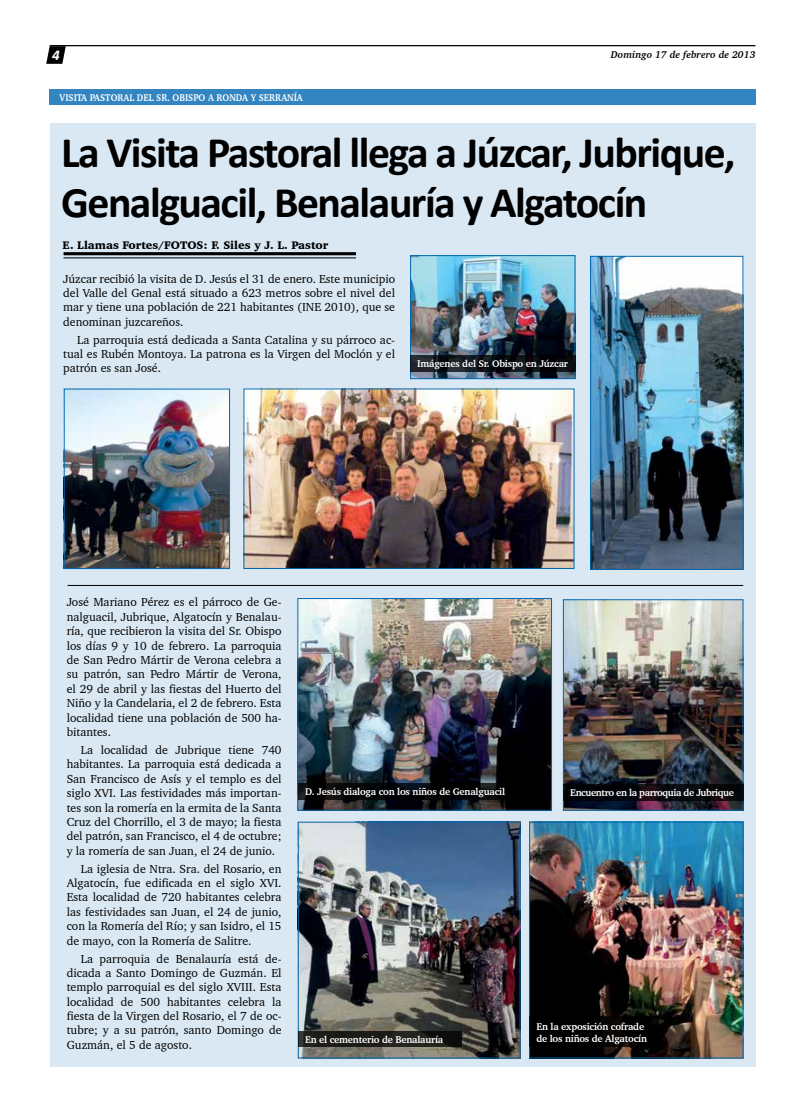
<style>
.page{position:relative;width:791px;height:1117px;background:#fff}
.page>*{position:absolute;margin:0;border:0;box-sizing:border-box;transform-origin:0 0}
.t1{font:700 43.75px/50px "Calibri";letter-spacing:-.035em;color:#000}
.t2{font:italic 700 15px "Calibri";color:#fff}
.t3{font:11.88px/14.4px "Charter BT";color:#000;text-align:justify}
.t4{font:900 11.25px "Charter BT";color:#000}
.t5{font:700 10px/12px "Charter BT";letter-spacing:-.02em;color:#fff}
.t6{font:700 10px "Charter BT";color:#fff;scale:.9 1}
.t7{font:700 10px "Charter BT";letter-spacing:-.04em;color:#fff}
.t8{font:italic 700 10px "Charter BT";color:#000}
</style>
<div class="page">
<svg style="left:46px;top:46px;width:20px;height:18px"></svg>
<hr style="left:50px;top:45px;width:705px;height:1px;background:#000">
<div style="left:50px;top:123px;width:705px;height:943px;background:#d9e8f3"></div>
<div style="left:49px;top:89px;width:706px;height:16px;background:#3385c1"></div>
<img style="left:412px;top:257px;width:161px;height:120px">
<div style="left:410px;top:255px;width:165px;height:124px;border:1px solid #0067b1"></div>
<hr style="left:63px;top:252px;width:293px;height:3px;background:#000">
<hr style="left:63px;top:257px;width:293px;height:1px;background:#000">
<img style="left:66px;top:390px;width:162px;height:176px">
<div style="left:64px;top:388px;width:166px;height:180px;border:1px solid #0067b1"></div>
<img style="left:592px;top:258px;width:148px;height:309px">
<div style="left:590px;top:256px;width:152px;height:313px;border:1px solid #0067b1"></div>
<img style="left:245px;top:390px;width:327px;height:176px">
<hr style="left:68px;top:585px;width:674px;height:1px;background:#000">
<img style="left:299px;top:600px;width:250px;height:208px">
<div style="left:297px;top:598px;width:254px;height:212px;border:1px solid #0067b1"></div>
<img style="left:564px;top:601px;width:176px;height:207px">
<div style="left:562px;top:599px;width:180px;height:211px;border:1px solid #0067b1"></div>
<img style="left:300px;top:823px;width:218px;height:233px">
<div style="left:298px;top:821px;width:222px;height:237px;border:1px solid #0067b1"></div>
<img style="left:531px;top:823px;width:209px;height:233px">
<div style="left:529px;top:821px;width:213px;height:237px;border:1px solid #0067b1"></div>
<svg style="left:298px;top:783px;width:220px;height:16px;background:#050607"></svg>
<svg style="left:562px;top:784px;width:180px;height:16px;background:#08070c"></svg>
<svg style="left:298px;top:1031px;width:163px;height:15px;background:#1c1c19"></svg>
<div style="left:529px;top:1016px;width:129px;height:30px;background:#000"></div>
<svg style="left:410px;top:355px;width:165px;height:16px;background:#0f1318"></svg>
<p class="t2" style="left:52px;top:45px;width:9px">4</p>
<p class="t8" style="left:610px;top:48px;width:146px">Domingo 17 de febrero de 2013</p>
<p class="t6" style="left:60px;top:91px;width:271px">VISITA PASTORAL DEL SR. OBISPO A RONDA Y SERRANÍA</p>
<h1 class="t1" style="left:61px;top:128px;width:675px">La Visita Pastoral llega a Júzcar, Jubrique,<br>Genalguacil, Benalauría y Algatocín</h1>
<p class="t4" style="left:63px;top:238px;width:267px">E. Llamas Fortes/FOTOS: F. Siles y J. L. Pastor</p>
<p class="t3" style="left:63px;top:271px;width:333px">Júzcar recibió la visita de D. Jesús el 31 de enero. Este municipio del Valle del Genal está situado a 623 metros sobre el nivel del mar y tiene una población de 221 habitantes (INE 2010), que se denominan juzcareños.</p>
<p class="t3" style="left:63px;top:332px;width:333px;text-indent:14px">La parroquia está dedicada a Santa Catalina y su párroco ac&shy;tual es Rubén Montoya. La patrona es la Virgen del Moclón y el patrón es san José.</p>
<p class="t5" style="left:417px;top:357px;width:152px">Imágenes del Sr. Obispo en Júzcar</p>
<p class="t3" style="left:67px;top:595px;width:216px">José Mariano Pérez es el párroco de Ge&shy;nalguacil, Jubrique, Algatocín y Benalau&shy;ría, que recibieron la visita del Sr. Obispo los días 9 y 10 de febrero. La parroquia de San Pedro Mártir de Verona celebra a su patrón, san Pedro Mártir de Verona, el 29 de abril y las fiestas del Huerto del Niño y la Candelaria, el 2 de febrero. Esta localidad tiene una población de 500 ha&shy;bitantes.</p>
<p class="t3" style="left:67px;top:742px;width:216px;text-indent:14px">La localidad de Jubrique tiene 740 habitantes. La parroquia está dedicada a San Francisco de Asís y el templo es del siglo XVI. Las festividades más importan&shy;tes son la romería en la ermita de la Santa Cruz del Chorrillo, el 3 de mayo; la fiesta del patrón, san Francisco, el 4 de octubre; y la romería de san Juan, el 24 de junio.</p>
<p class="t3" style="left:67px;top:860px;width:216px;text-indent:14px">La iglesia de Ntra. Sra. del Rosario, en Algatocín, fue edificada en el siglo XVI.<br>Esta localidad de 720 habitantes celebra las festividades san Juan, el 24 de junio, con la Romería del Río; y san Isidro, el 15 de mayo, con la Romería de Salitre.</p>
<p class="t3" style="left:67px;top:950px;width:216px;text-indent:14px">La parroquia de Benalauría está de&shy;dicada a Santo Domingo de Guzmán. El templo parroquial es del siglo XVIII. Esta localidad de 500 habitantes celebra la fiesta de la Virgen del Rosario, el 7 de oc&shy;tubre; y a su patrón, santo Domingo de Guzmán, el 5 de agosto.</p>
<p class="t5" style="left:305px;top:785px;width:201px">D. Jesús dialoga con los niños de Genalguacil</p>
<p class="t7" style="left:570px;top:786px;width:165px">Encuentro en la parroquia de Jubrique</p>
<p class="t5" style="left:305px;top:1033px;width:140px">En el cementerio de Benalauría</p>
<p class="t5" style="left:536px;top:1019px;width:112px">En la exposición cofrade de los niños de Algatocín</p>
</div>
